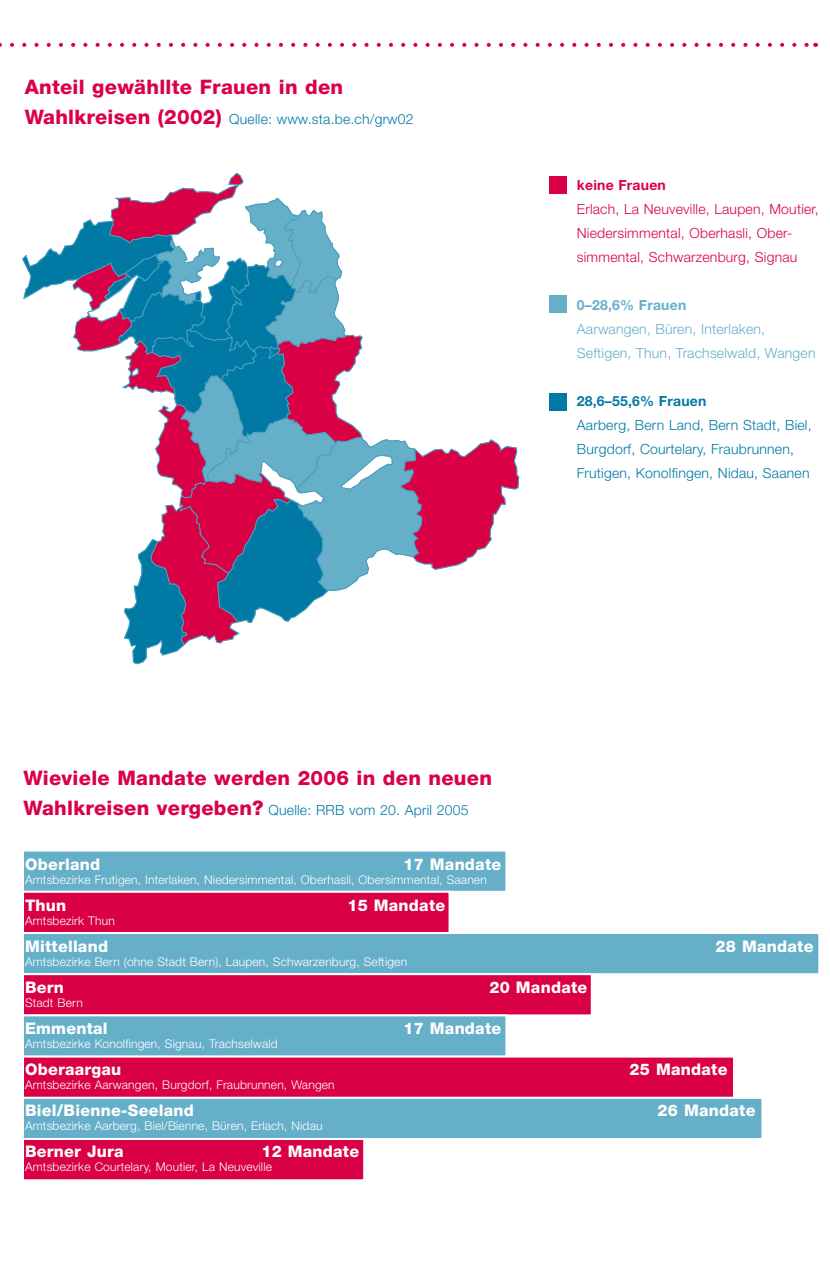
<style>
.page{position:relative;width:830px;height:1276px;background:#fff}
.page>*{position:absolute;margin:0;border:0;box-sizing:border-box;transform-origin:0 0}
.t1{font:800 20px "Helvetica Neue";letter-spacing:.015em;color:#da0046}
.t2{font:800 16px "Helvetica Neue";letter-spacing:.015em;color:#fff}
.t3{font:300 14px/24px "Helvetica Neue";letter-spacing:.015em;color:#007aa5}
.t4{font:300 14px/24px "Helvetica Neue";letter-spacing:.015em;color:#da0046}
.t5{font:300 14px/24px "Helvetica Neue";letter-spacing:.015em;color:#66afc9}
.t6{font:700 14px "Helvetica Neue";letter-spacing:.015em;color:#007aa5}
.t7{font:700 14px "Helvetica Neue";letter-spacing:.015em;color:#66afc9}
.t8{font:700 14px "Helvetica Neue";letter-spacing:.015em;color:#da0046}
.t9{font:300 12px "Helvetica Neue";letter-spacing:.015em;color:#fff}
.s1{font-weight:800;font-size:20px;color:#da0046}
</style>
<div class="page">
<svg style="left:0;top:43px;width:809px;height:4px"></svg>
<svg style="left:22px;top:172px;width:497px;height:492px"></svg>
<div style="left:550px;top:176px;width:17px;height:17px;background:#da0046"></div>
<div style="left:550px;top:296px;width:17px;height:17px;background:#66afc9"></div>
<div style="left:550px;top:393px;width:17px;height:17px;background:#007aa5"></div>
<div style="left:23px;top:850px;width:483px;height:41px;background:#66afc9"></div>
<div style="left:22px;top:849px;width:485px;height:43px;border:2px solid #fff"></div>
<div style="left:23px;top:891px;width:426px;height:41px;background:#da0046"></div>
<div style="left:22px;top:890px;width:428px;height:43px;border:2px solid #fff"></div>
<div style="left:23px;top:932px;width:796px;height:41px;background:#66afc9"></div>
<div style="left:22px;top:931px;width:798px;height:43px;border:2px solid #fff"></div>
<div style="left:23px;top:973px;width:569px;height:42px;background:#da0046"></div>
<div style="left:22px;top:972px;width:571px;height:44px;border:2px solid #fff"></div>
<div style="left:23px;top:1015px;width:483px;height:41px;background:#66afc9"></div>
<div style="left:22px;top:1014px;width:485px;height:43px;border:2px solid #fff"></div>
<div style="left:23px;top:1056px;width:711px;height:41px;background:#da0046"></div>
<div style="left:22px;top:1055px;width:713px;height:43px;border:2px solid #fff"></div>
<div style="left:23px;top:1097px;width:739px;height:41px;background:#66afc9"></div>
<div style="left:22px;top:1096px;width:741px;height:43px;border:2px solid #fff"></div>
<div style="left:23px;top:1138px;width:341px;height:41px;background:#da0046"></div>
<div style="left:22px;top:1137px;width:343px;height:43px;border:2px solid #fff"></div>
<h1 class="t1" style="left:25px;top:80px;width:320px">Anteil gewähllte Frauen in den</h1>
<p class="t3" style="left:25px;top:108px;width:390px"><span class="s1">Wahlkreisen (2002)</span> Quelle: www.sta.be.ch/grw02</p>
<p class="t8" style="left:577px;top:180px;width:91px">keine Frauen</p>
<p class="t4" style="left:577px;top:198px;width:243px">Erlach, La Neuveville, Laupen, Moutier,<br>Niedersimmental, Oberhasli, Ober&shy;simmental, Schwarzenburg, Signau</p>
<p class="t7" style="left:577px;top:300px;width:111px">0–28,6% Frauen</p>
<p class="t5" style="left:577px;top:318px;width:240px">Aarwangen, Büren, Interlaken,<br>Seftigen, Thun, Trachselwald, Wangen</p>
<p class="t6" style="left:577px;top:396px;width:131px">28,6–55,6% Frauen</p>
<p class="t3" style="left:577px;top:414px;width:236px">Aarberg, Bern Land, Bern Stadt, Biel,<br>Burgdorf, Courtelary, Fraubrunnen,<br>Frutigen, Konolfingen, Nidau, Saanen</p>
<h1 class="t1" style="left:24px;top:770px;width:470px">Wieviele Mandate werden 2006 in den neuen</h1>
<p class="t3" style="left:24px;top:798px;width:446px"><span class="s1">Wahlkreisen vergeben?</span> Quelle: RRB vom 20. April 2005</p>
<h2 class="t2" style="left:25px;top:858px;width:77px">Oberland</h2>
<h2 class="t2" style="left:403px;top:858px;width:99px">17 Mandate</h2>
<p class="t9" style="left:25px;top:875px;width:463px">Amtsbezirke Frutigen, Interlaken, Niedersimmental, Oberhasli, Obersimmental, Saanen</p>
<h2 class="t2" style="left:25px;top:899px;width:43px">Thun</h2>
<h2 class="t2" style="left:347px;top:899px;width:99px">15 Mandate</h2>
<p class="t9" style="left:25px;top:916px;width:91px">Amtsbezirk Thun</p>
<h2 class="t2" style="left:25px;top:940px;width:85px">Mittelland</h2>
<h2 class="t2" style="left:715px;top:940px;width:99px">28 Mandate</h2>
<p class="t9" style="left:25px;top:957px;width:383px">Amtsbezirke Bern (ohne Stadt Bern), Laupen, Schwarzenburg, Seftigen</p>
<h2 class="t2" style="left:25px;top:981px;width:40px">Bern</h2>
<h2 class="t2" style="left:489px;top:981px;width:99px">20 Mandate</h2>
<p class="t9" style="left:25px;top:998px;width:59px">Stadt Bern</p>
<h2 class="t2" style="left:25px;top:1022px;width:84px">Emmental</h2>
<h2 class="t2" style="left:403px;top:1022px;width:99px">17 Mandate</h2>
<p class="t9" style="left:25px;top:1039px;width:254px">Amtsbezirke Konolfingen, Signau, Trachselwald</p>
<h2 class="t2" style="left:25px;top:1063px;width:98px">Oberaargau</h2>
<h2 class="t2" style="left:629px;top:1063px;width:99px">25 Mandate</h2>
<p class="t9" style="left:25px;top:1080px;width:311px">Amtsbezirke Aarwangen, Burgdorf, Fraubrunnen, Wangen</p>
<h2 class="t2" style="left:25px;top:1104px;width:170px">Biel/Bienne-Seeland</h2>
<h2 class="t2" style="left:657px;top:1104px;width:99px">26 Mandate</h2>
<p class="t9" style="left:25px;top:1121px;width:299px">Amtsbezirke Aarberg, Biel/Bienne, Büren, Erlach, Nidau</p>
<h2 class="t2" style="left:25px;top:1145px;width:100px">Berner Jura</h2>
<h2 class="t2" style="left:261px;top:1145px;width:99px">12 Mandate</h2>
<p class="t9" style="left:25px;top:1162px;width:248px">Amtsbezirke Courtelary, Moutier, La Neuveville</p>
</div>
